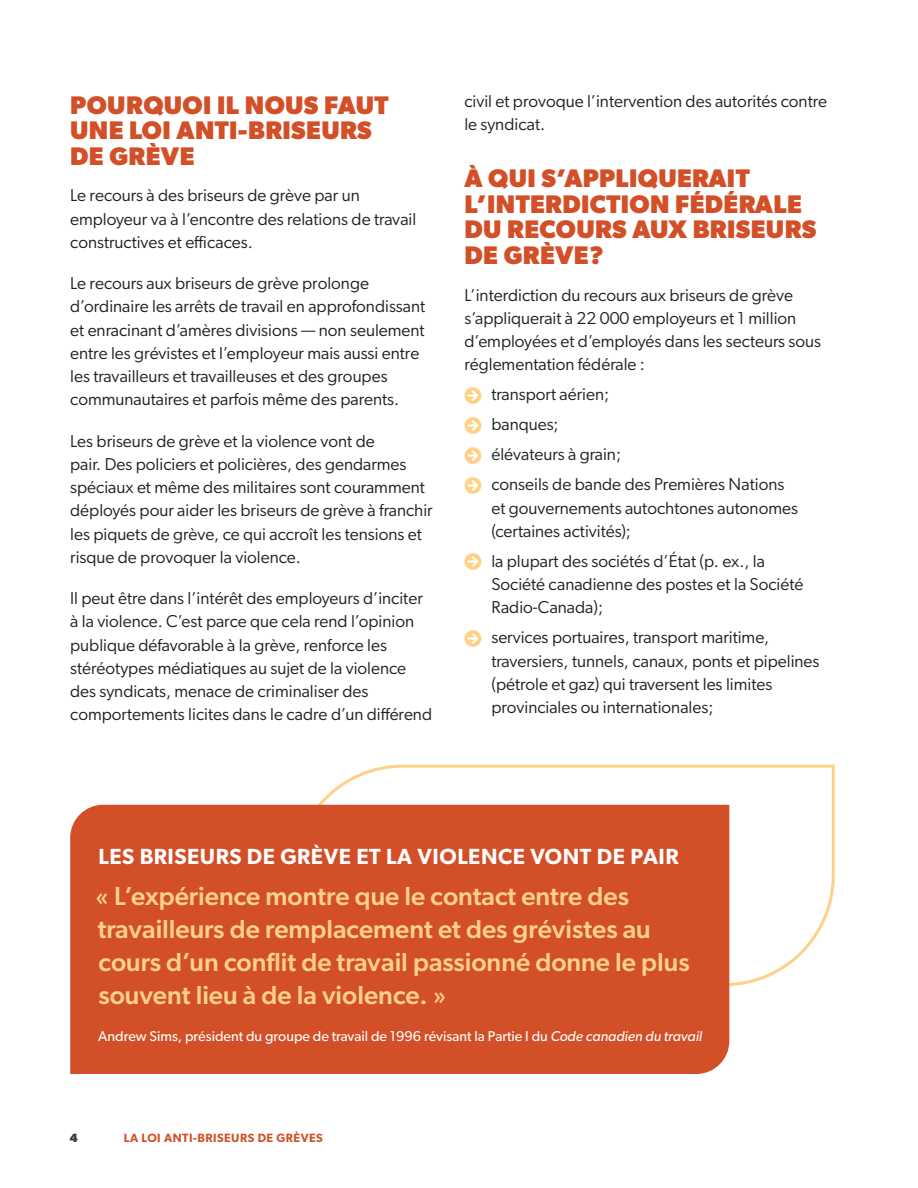
<style>
.page{position:relative;width:918px;height:1188px;background:#fff}
.page>*{position:absolute;margin:0;border:0;box-sizing:border-box;transform-origin:0 0}
.box_text{font:500 26.1px/33px "Gibson";color:#fed188}
.heading_1{font:700 25.5px/25.5px "Gibson";letter-spacing:.015em;color:#d24f27}
.box_heading{font:600 21.9px "Gibson";letter-spacing:.025em;color:#fff}
.t1{font:17.25px/23.2px "Gibson";color:#231f20}
.box_attribution{font:14.25px "Gibson";color:#fff}
.t2{font:600 12px "Gibson";letter-spacing:.04em;color:#d24f27}
.t3{font:700 12px "Gibson";color:#3b3f41}
.s1{font-style:italic}
</style>
<div class="page">
<svg style="left:291px;top:764px;width:544px;height:224px"></svg>
<div style="left:70px;top:805px;width:659px;height:269px;background:#d24f27"></div>
<p class="heading_1" style="left:70px;top:91px;width:320px">POURQUOI IL NOUS FAUT<br>UNE LOI ANTI-BRISEURS<br>DE GRÈVE</p>
<p class="t1" style="left:70px;top:184px;width:348px">Le recours à des briseurs de grève par un employeur va à l’encontre des relations de travail constructives et efficaces.</p>
<p class="t1" style="left:70px;top:271px;width:357px">Le recours aux briseurs de grève prolonge d’ordinaire les arrêts de travail en approfondissant et enracinant d’amères divisions — non seulement entre les grévistes et l’employeur mais aussi entre les travailleurs et travailleuses et des groupes communautaires et parfois même des parents.</p>
<p class="t1" style="left:70px;top:429px;width:364px">Les briseurs de grève et la violence vont de<br>pair. Des policiers et policières, des gendarmes spéciaux et même des militaires sont couramment déployés pour aider les briseurs de grève à franchir les piquets de grève, ce qui accroît les tensions et risque de provoquer la violence.</p>
<p class="t1" style="left:70px;top:586px;width:363px">Il peut être dans l’intérêt des employeurs d’inciter à la violence. C’est parce que cela rend l’opinion publique défavorable à la grève, renforce les stéréotypes médiatiques au sujet de la violence des syndicats, menace de criminaliser des comportements licites dans le cadre d’un différend</p>
<p class="t1" style="left:464px;top:89px;width:364px">civil et provoque l’intervention des autorités contre le syndicat.</p>
<p class="heading_1" style="left:464px;top:165px;width:353px">À QUI S’APPLIQUERAIT<br>L’INTERDICTION FÉDÉRALE<br>DU RECOURS AUX BRISEURS<br>DE GRÈVE?</p>
<p class="t1" style="left:464px;top:283px;width:358px">L’interdiction du recours aux briseurs de grève s’appliquerait à 22 000 employeurs et 1 million d’employées et d’employés dans les secteurs sous réglementation fédérale :</p>
<p class="t1" style="left:491px;top:382px;width:119px">transport aérien;</p>
<p class="t1" style="left:491px;top:412px;width:69px">banques;</p>
<p class="t1" style="left:491px;top:442px;width:131px">élévateurs à grain;</p>
<p class="t1" style="left:491px;top:472px;width:308px">conseils de bande des Premières Nations et gouvernements autochtones autonomes (certaines activités);</p>
<p class="t1" style="left:491px;top:549px;width:314px">la plupart des sociétés d’État (p. ex., la<br>Société canadienne des postes et la Société<br>Radio-Canada);</p>
<p class="t1" style="left:491px;top:625px;width:330px">services portuaires, transport maritime, traversiers, tunnels, canaux, ponts et pipelines (pétrole et gaz) qui traversent les limites provinciales ou internationales;</p>
<p class="box_heading" style="left:99px;top:844px;width:582px">LES BRISEURS DE GRÈVE ET LA VIOLENCE VONT DE PAIR</p>
<p class="box_text" style="left:95px;top:879px;width:596px">« L’expérience montre que le contact entre des travailleurs de remplacement et des grévistes au cours d’un conflit de travail passionné donne le plus souvent lieu à de la violence. »</p>
<p class="box_attribution" style="left:98px;top:1027px;width:606px">Andrew Sims, président du groupe de travail de 1996 révisant la Partie I du <span class="s1">Code canadien du travail</span></p>
<p class="t3" style="left:70px;top:1131px;width:9px">4</p>
<p class="t2" style="left:124px;top:1131px;width:201px">LA LOI ANTI-BRISEURS DE GRÈVES</p>
</div>
